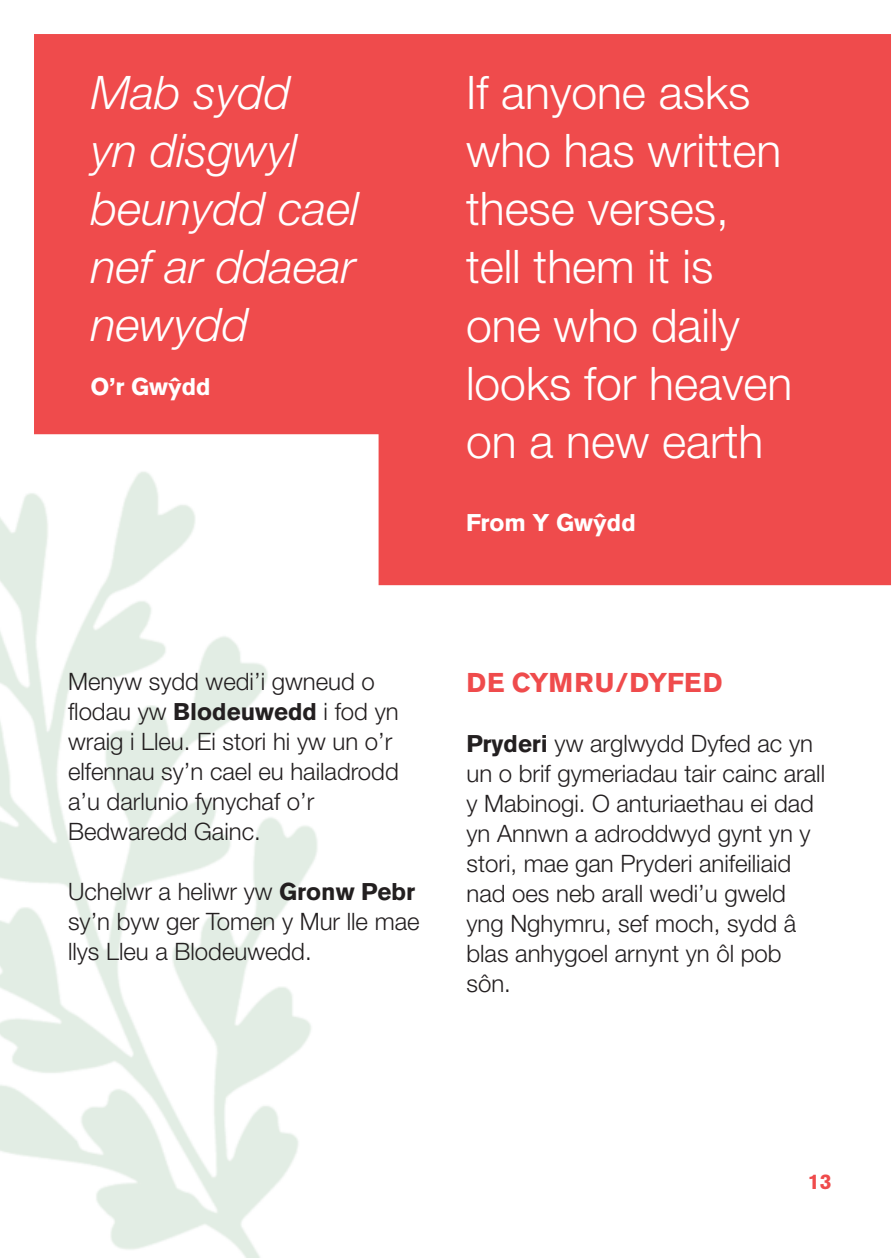
<style>
.page{position:relative;width:893px;height:1259px;background:#fff}
.page>*{position:absolute;margin:0;border:0;box-sizing:border-box;transform-origin:0 0}
.t1{font:300 46.2px/58.2px "Helvetica Neue";color:#fff}
.t2{font:italic 300 46.2px/57.9px "Helvetica Neue";color:#fff}
.t3{font:700 27px "Akzidenz Grotesk BE";color:#ef4b4c}
.t4{font:300 24px/30px "Helvetica Neue";color:#231f20}
.t5{font:700 24px "Akzidenz Grotesk BE";color:#fff}
.t6{font:700 21px "Akzidenz Grotesk BE";color:#ef4b4c}
.s1{font-family:"Nexa";font-weight:800}
.s2{font-family:"Akzidenz Grotesk BE";font-weight:700}
</style>
<div class="page">
<img style="left:0;top:493px;width:761px;height:764px">
<svg style="left:34px;top:34px;width:857px;height:551px;background:#f05e5f"></svg>
<h1 class="t2" style="left:91px;top:68px;width:270px">Mab sydd<br>yn disgwyl beunydd cael nef ar ddaear newydd</h1>
<p class="t5" style="left:91px;top:377px;width:122px">O’r Gw<span class="s1">ŷ</span>dd</p>
<h1 class="t1" style="left:466px;top:68px;width:328px">If anyone asks who has written these verses, tell them it is one who daily looks for heaven on a new earth</h1>
<p class="t5" style="left:466px;top:513px;width:171px">From Y Gw<span class="s1">ŷ</span>dd</p>
<p class="t4" style="left:68px;top:669px;width:332px">Menyw sydd wedi’i gwneud o flodau yw <span class="s2">Blodeuwedd</span> i fod yn wraig i Lleu. Ei stori hi yw un o’r elfennau sy’n cael eu hailadrodd a’u darlunio fynychaf o’r<br>Bedwaredd Gainc.</p>
<p class="t4" style="left:68px;top:879px;width:353px">Uchelwr a heliwr yw <span class="s2">Gronw Pebr </span>sy’n byw ger Tomen y Mur lle mae llys Lleu a Blodeuwedd.</p>
<p class="t3" style="left:466px;top:672px;width:257px">DE CYMRU/DYFED</p>
<p class="t4" style="left:466px;top:731px;width:360px"><span class="s2">Pryderi</span> yw arglwydd Dyfed ac yn un o brif gymeriadau tair cainc arall y Mabinogi. O anturiaethau ei dad yn Annwn a adroddwyd gynt yn y stori, mae gan Pryderi anifeiliaid nad oes neb arall wedi’u gweld yng Nghymru, sef moch, sydd â blas anhygoel arnynt yn ôl pob sôn.</p>
<p class="t6" style="left:808px;top:1173px;width:25px">13</p>
</div>
